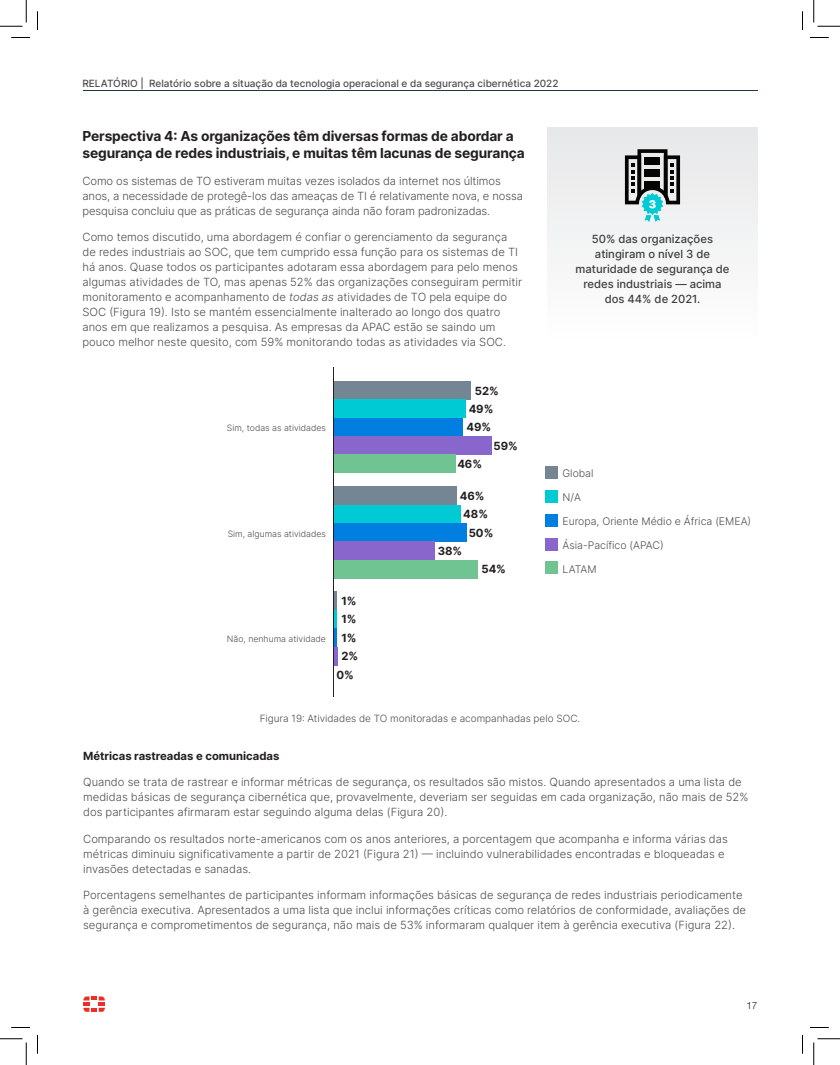
<style>
.page{position:relative;width:840px;height:1065px;background:#fff}
.page>*{position:absolute;margin:0;border:0;box-sizing:border-box;transform-origin:0 0}
.t1{font:700 13.75px/17.5px "Inter";letter-spacing:-.01em;color:#231f20}
.t2{font:300 11.25px/15px "Inter";color:#4b4c4d}
.t3{font:500 11.25px/15px "Inter";color:#3e3e3f;text-align:center}
.t4{font:700 11.25px/18.4px "Inter";color:#231f20;text-align:center}
.t5{font:300 10.5px "Inter";color:#4b4c4d}
.t6{font:500 10px "Inter";color:#4b4c4d}
.t7{font:300 10px "Inter";color:#4b4c4d}
.t8{font:300 10px "Helvetica Neue LT Pro";color:#231f20}
.t9{font:300 8.75px "Inter";color:#4b4c4d}
.s1{font-style:italic}
</style>
<div class="page">
<hr style="left:83px;top:90px;width:675px;height:1px;background:#203746">
<svg style="left:83px;top:996px;width:22px;height:16px"></svg>
<svg style="left:625px;top:149px;width:55px;height:73px"></svg>
<div style="left:334px;top:381px;width:137px;height:19px;background:#748593"></div>
<div style="left:334px;top:400px;width:132px;height:18px;background:#00cad4"></div>
<div style="left:334px;top:418px;width:129px;height:18px;background:#007fe1"></div>
<div style="left:334px;top:436px;width:158px;height:19px;background:#86c"></div>
<div style="left:334px;top:455px;width:121px;height:18px;background:#6fc492"></div>
<div style="left:334px;top:487px;width:123px;height:18px;background:#748593"></div>
<div style="left:334px;top:505px;width:127px;height:18px;background:#00cad4"></div>
<div style="left:334px;top:523px;width:132px;height:19px;background:#007fe1"></div>
<div style="left:334px;top:542px;width:101px;height:18px;background:#86c"></div>
<div style="left:334px;top:560px;width:144px;height:18px;background:#6fc492"></div>
<hr style="left:334px;top:592px;width:3px;height:18px;background:#748593">
<hr style="left:334px;top:610px;width:3px;height:18px;background:#00cad4">
<hr style="left:334px;top:628px;width:3px;height:19px;background:#007fe1">
<hr style="left:334px;top:647px;width:4px;height:18px;background:#86c">
<hr style="left:334px;top:367px;width:1px;height:329px;background:#231f20">
<div style="left:545px;top:514px;width:13px;height:12px;background:#007fe1"></div>
<div style="left:545px;top:490px;width:13px;height:13px;background:#00cad4"></div>
<div style="left:545px;top:466px;width:13px;height:13px;background:#748593"></div>
<div style="left:545px;top:538px;width:13px;height:12px;background:#86c"></div>
<div style="left:545px;top:562px;width:13px;height:12px;background:#6fc492"></div>
<svg style="left:11px;top:37px;width:19px;height:1px"></svg>
<svg style="left:810px;top:37px;width:19px;height:1px"></svg>
<svg style="left:11px;top:1027px;width:19px;height:1px"></svg>
<svg style="left:810px;top:1027px;width:19px;height:1px"></svg>
<svg style="left:37px;top:11px;width:1px;height:19px"></svg>
<svg style="left:37px;top:1035px;width:1px;height:19px"></svg>
<svg style="left:802px;top:11px;width:1px;height:19px"></svg>
<svg style="left:802px;top:1035px;width:1px;height:19px"></svg>
<svg style="left:0;top:0;width:27px;height:27px"></svg>
<svg style="left:0;top:1039px;width:27px;height:26px"></svg>
<svg style="left:814px;top:0;width:26px;height:27px"></svg>
<svg style="left:814px;top:1039px;width:26px;height:26px"></svg>
<p class="t6" style="left:82px;top:76px;width:478px">RELATÓRIO | Relatório sobre a situação da tecnologia operacional e da segurança cibernética 2022</p>
<p class="t1" style="left:82px;top:127px;width:444px">Perspectiva 4: As organizações têm diversas formas de abordar a segurança de redes industriais, e muitas têm lacunas de segurança</p>
<p class="t2" style="left:82px;top:173px;width:442px">Como os sistemas de TO estiveram muitas vezes isolados da internet nos últimos anos, a necessidade de protegê-los das ameaças de TI é relativamente nova, e nossa pesquisa concluiu que as práticas de segurança ainda não foram padronizadas.</p>
<p class="t2" style="left:82px;top:229px;width:441px">Como temos discutido, uma abordagem é confiar o gerenciamento da segurança de redes industriais ao SOC, que tem cumprido essa função para os sistemas de TI há anos. Quase todos os participantes adotaram essa abordagem para pelo menos algumas atividades de TO, mas apenas 52% das organizações conseguiram permitir monitoramento e acompanhamento de <span class="s1">todas as</span> atividades de TO pela equipe do SOC (Figura 19). Isto se mantém essencialmente inalterado ao longo dos quatro anos em que realizamos a pesquisa. As empresas da APAC estão se saindo um pouco melhor neste quesito, com 59% monitorando todas as atividades via SOC.</p>
<p class="t3" style="left:576px;top:231px;width:155px">50% das organizações atingiram o nível 3 de maturidade de segurança de redes industriais — acima dos 44% de 2021.</p>
<p class="t9" style="left:227px;top:422px;width:101px">Sim, todas as atividades</p>
<p class="t9" style="left:228px;top:527px;width:100px">Sim, algumas atividades</p>
<p class="t9" style="left:227px;top:632px;width:101px">Não, nenhuma atividade</p>
<p class="t4" style="left:336px;top:592px;width:23px">1%<br>1%<br>1%<br>2%<br>0%</p>
<p class="t4" style="left:475px;top:381px;width:26px">52%</p>
<p class="t4" style="left:469px;top:400px;width:26px">49%</p>
<p class="t4" style="left:466px;top:418px;width:26px">49%</p>
<p class="t4" style="left:494px;top:436px;width:26px">59%</p>
<p class="t4" style="left:457px;top:455px;width:26px">46%</p>
<p class="t4" style="left:460px;top:486px;width:26px">46%</p>
<p class="t4" style="left:463px;top:505px;width:26px">48%</p>
<p class="t4" style="left:469px;top:523px;width:26px">50%</p>
<p class="t4" style="left:438px;top:541px;width:26px">38%</p>
<p class="t4" style="left:481px;top:560px;width:26px">54%</p>
<p class="t5" style="left:562px;top:466px;width:33px">Global</p>
<p class="t5" style="left:562px;top:490px;width:20px">N/A</p>
<p class="t5" style="left:562px;top:514px;width:190px">Europa, Oriente Médio e África (EMEA)</p>
<p class="t5" style="left:562px;top:538px;width:103px">Ásia-Pacífico (APAC)</p>
<p class="t5" style="left:562px;top:562px;width:36px">LATAM</p>
<p class="t7" style="left:260px;top:711px;width:322px">Figura 19: Atividades de TO monitoradas e acompanhadas pelo SOC.</p>
<p class="t4" style="left:83px;top:747px;width:198px">Métricas rastreadas e comunicadas</p>
<p class="t2" style="left:83px;top:774px;width:667px">Quando se trata de rastrear e informar métricas de segurança, os resultados são mistos. Quando apresentados a uma lista de medidas básicas de segurança cibernética que, provavelmente, deveriam ser seguidas em cada organização, não mais de 52% dos participantes afirmaram estar seguindo alguma delas (Figura 20).</p>
<p class="t2" style="left:83px;top:831px;width:646px">Comparando os resultados norte-americanos com os anos anteriores, a porcentagem que acompanha e informa várias das métricas diminuiu significativamente a partir de 2021 (Figura 21) — incluindo vulnerabilidades encontradas e bloqueadas e invasões detectadas e sanadas.</p>
<p class="t2" style="left:83px;top:887px;width:664px">Porcentagens semelhantes de participantes informam informações básicas de segurança de redes industriais periodicamente à gerência executiva. Apresentados a uma lista que inclui informações críticas como relatórios de conformidade, avaliações de segurança e comprometimentos de segurança, não mais de 53% informaram qualquer item à gerência executiva (Figura 22).</p>
<p class="t8" style="left:746px;top:999px;width:13px">17</p>
</div>
